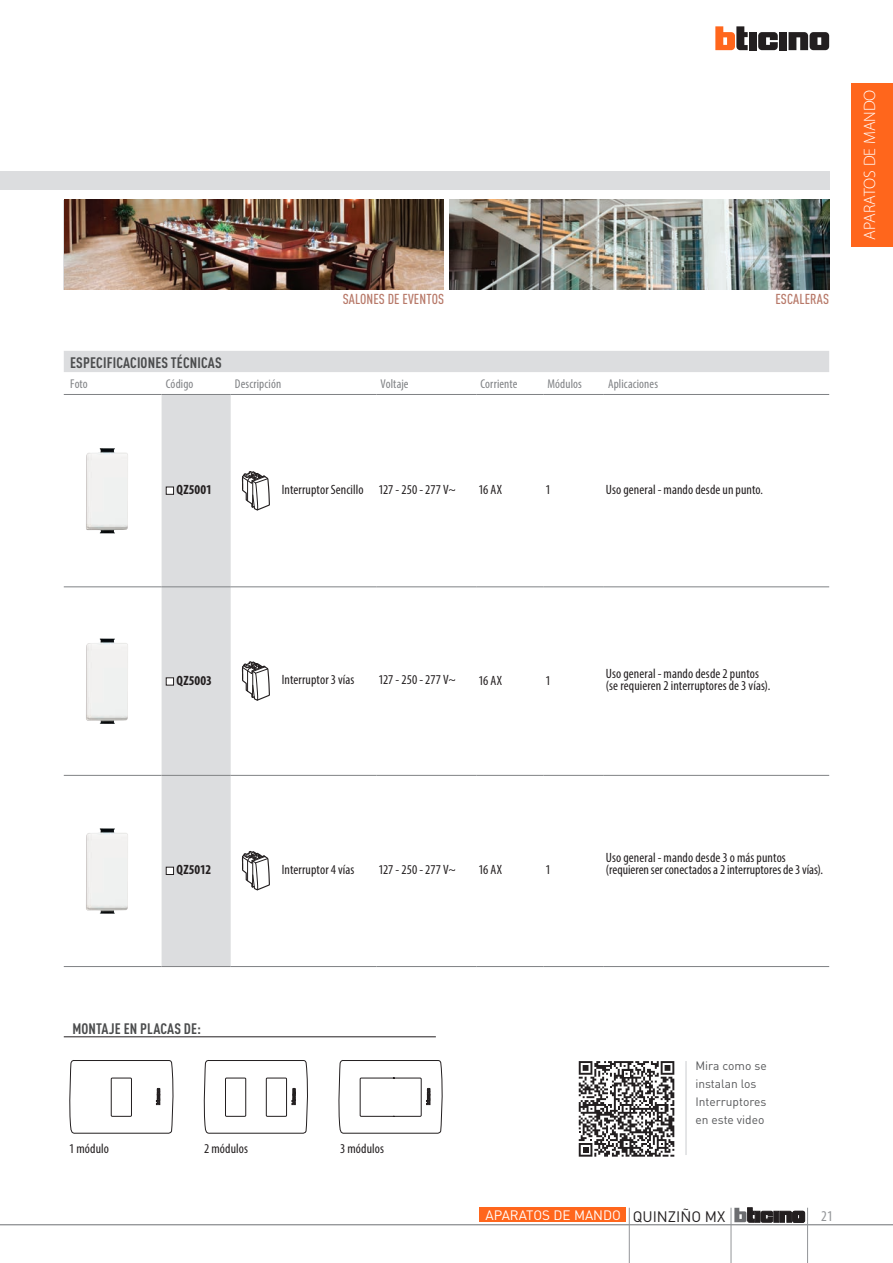
<style>
.page{position:relative;width:893px;height:1263px;background:#fff}
.page>*{position:absolute;margin:0;border:0;box-sizing:border-box;transform-origin:0 0}
.t1{font:300 16.5px "Myriad Pro";letter-spacing:-.005em;color:#fff}
.Titoletto_Tabella{font:700 condensed 15px "DIN Pro";letter-spacing:.01em;color:#4b4c4d}
.Numero_pagina{font:condensed 15px "Myriad Pro";color:#939598}
.D_CAT_titolo_tabella{font:500 condensed 14.25px "DIN Pro";letter-spacing:.01em;color:#b77868}
.Descrizione{font:condensed 13.5px/12.8px "Myriad Pro";letter-spacing:.005em;color:#231f20}
.t2{font:13.5px "DIN";color:#fff}
.CODIGOS_PRODUCTOS{font:700 condensed 13.5px "Myriad Pro";letter-spacing:.015em;color:#231f20}
.Articolo{font:condensed 12.75px "Myriad Pro";letter-spacing:.01em;color:#808285}
.C_Mktg_testo{font:12px/18px "DIN Pro";color:#57585a}
.s1{font-size:12.75px}
.s2{font-size:15px;color:#231f20}
</style>
<div class="page">
<hr style="left:731px;top:1208px;width:1px;height:55px;background:#939598">
<hr style="left:807px;top:1208px;width:1px;height:55px;background:#939598">
<svg style="left:758px;top:32px;width:20px;height:18px"></svg>
<div style="left:779px;top:32px;width:8px;height:18px;background:#231f20"></div>
<div style="left:749px;top:32px;width:8px;height:18px;background:#231f20"></div>
<svg style="left:715px;top:26px;width:33px;height:24px"></svg>
<svg style="left:788px;top:32px;width:41px;height:18px"></svg>
<div style="left:755px;top:1211px;width:5px;height:11px;background:#231f20;border:1px solid #231f20"></div>
<div style="left:774px;top:1211px;width:5px;height:11px;background:#231f20;border:1px solid #231f20"></div>
<svg style="left:780px;top:1211px;width:25px;height:11px"></svg>
<svg style="left:734px;top:1208px;width:20px;height:14px"></svg>
<svg style="left:761px;top:1211px;width:12px;height:11px"></svg>
<hr style="left:629px;top:1208px;width:1px;height:55px;background:#939598">
<div style="left:479px;top:1208px;width:147px;height:14px;background:#ff661c"></div>
<div style="left:851px;top:83px;width:42px;height:164px;background:#ff661c"></div>
<hr style="left:0;top:1224px;width:893px;height:1px;background:#939598">
<div style="left:0;top:171px;width:829px;height:19px;background:#dcdddf"></div>
<svg style="left:69px;top:1060px;width:105px;height:74px"></svg>
<svg style="left:338px;top:1060px;width:105px;height:74px"></svg>
<svg style="left:203px;top:1060px;width:105px;height:74px"></svg>
<hr style="left:64px;top:1036px;width:372px;height:1px;background:#231f20">
<svg style="left:64px;top:351px;width:765px;height:615px"></svg>
<hr style="left:64px;top:394px;width:98px;height:1px;background:#808285">
<hr style="left:162px;top:394px;width:69px;height:1px;background:#808285">
<hr style="left:231px;top:394px;width:145px;height:1px;background:#808285">
<hr style="left:376px;top:394px;width:100px;height:1px;background:#808285">
<hr style="left:476px;top:394px;width:67px;height:1px;background:#808285">
<hr style="left:543px;top:394px;width:61px;height:1px;background:#808285">
<hr style="left:604px;top:394px;width:225px;height:1px;background:#808285">
<hr style="left:64px;top:587px;width:98px;height:1px;background:#808285">
<hr style="left:162px;top:587px;width:69px;height:1px;background:#808285">
<hr style="left:231px;top:587px;width:145px;height:1px;background:#808285">
<hr style="left:376px;top:587px;width:100px;height:1px;background:#808285">
<hr style="left:476px;top:587px;width:67px;height:1px;background:#808285">
<hr style="left:543px;top:587px;width:61px;height:1px;background:#808285">
<hr style="left:604px;top:587px;width:225px;height:1px;background:#808285">
<hr style="left:64px;top:775px;width:98px;height:1px;background:#808285">
<hr style="left:162px;top:775px;width:69px;height:1px;background:#808285">
<hr style="left:231px;top:775px;width:145px;height:1px;background:#808285">
<hr style="left:376px;top:775px;width:100px;height:1px;background:#808285">
<hr style="left:476px;top:775px;width:67px;height:1px;background:#808285">
<hr style="left:543px;top:775px;width:61px;height:1px;background:#808285">
<hr style="left:604px;top:775px;width:225px;height:1px;background:#808285">
<hr style="left:64px;top:966px;width:98px;height:1px;background:#808285">
<hr style="left:162px;top:966px;width:69px;height:1px;background:#808285">
<hr style="left:231px;top:966px;width:145px;height:1px;background:#808285">
<hr style="left:376px;top:966px;width:100px;height:1px;background:#808285">
<hr style="left:476px;top:966px;width:67px;height:1px;background:#808285">
<hr style="left:543px;top:966px;width:61px;height:1px;background:#808285">
<hr style="left:604px;top:966px;width:225px;height:1px;background:#808285">
<div style="left:166px;top:487px;width:8px;height:7px;background:#fff"></div>
<div style="left:166px;top:487px;width:8px;height:8px;border:1px solid #231f20"></div>
<div style="left:166px;top:678px;width:8px;height:7px;background:#fff"></div>
<div style="left:166px;top:677px;width:8px;height:8px;border:1px solid #231f20"></div>
<div style="left:166px;top:867px;width:8px;height:7px;background:#fff"></div>
<div style="left:166px;top:867px;width:8px;height:8px;border:1px solid #231f20"></div>
<svg style="left:241px;top:470px;width:30px;height:41px"></svg>
<svg style="left:241px;top:661px;width:30px;height:40px"></svg>
<svg style="left:241px;top:850px;width:30px;height:41px"></svg>
<img style="left:86px;top:448px;width:42px;height:85px">
<img style="left:86px;top:638px;width:42px;height:86px">
<img style="left:86px;top:828px;width:42px;height:86px">
<img style="left:64px;top:200px;width:380px;height:89px">
<img style="left:449px;top:200px;width:380px;height:89px">
<svg style="left:578px;top:1061px;width:97px;height:96px"></svg>
<svg style="left:579px;top:1061px;width:95px;height:96px"></svg>
<hr style="left:685px;top:1061px;width:2px;height:94px;background:#dcdddf">
<p class="D_CAT_titolo_tabella" style="left:343px;top:291px;width:103px">SALONES DE EVENTOS</p>
<p class="D_CAT_titolo_tabella" style="left:775px;top:291px;width:55px">ESCALERAS</p>
<p class="Titoletto_Tabella" style="left:70px;top:354px;width:153px">ESPECIFICACIONES TÉCNICAS</p>
<p class="Articolo" style="left:70px;top:376px;width:19px">Foto</p>
<p class="Articolo" style="left:166px;top:376px;width:29px">Código</p>
<p class="Articolo" style="left:235px;top:376px;width:48px">Descripción</p>
<p class="Articolo" style="left:381px;top:376px;width:30px">Voltaje</p>
<p class="Articolo" style="left:480px;top:376px;width:38px">Corriente</p>
<p class="Articolo" style="left:547px;top:376px;width:36px">Módulos</p>
<p class="Articolo" style="left:608px;top:376px;width:51px">Aplicaciones</p>
<p class="t1" style="left:860px;top:240px;width:152px;rotate:-90deg">APARATOS DE MANDO</p>
<p class="CODIGOS_PRODUCTOS" style="left:176px;top:481px;width:37px">QZ5001</p>
<p class="Descrizione" style="left:282px;top:483px;width:83px">Interruptor Sencillo</p>
<p class="Descrizione" style="left:378px;top:483px;width:79px">127 - 250 - 277 V~</p>
<p class="Descrizione" style="left:478px;top:483px;width:25px">16 AX</p>
<p class="Descrizione" style="left:545px;top:483px;width:7px">1</p>
<p class="Descrizione" style="left:606px;top:483px;width:159px">Uso general - mando desde un punto<span class="s1">.</span></p>
<p class="CODIGOS_PRODUCTOS" style="left:176px;top:672px;width:37px">QZ5003</p>
<p class="Descrizione" style="left:282px;top:673px;width:74px">Interruptor 3 vías</p>
<p class="Descrizione" style="left:378px;top:673px;width:79px">127 - 250 - 277 V~</p>
<p class="Descrizione" style="left:478px;top:673px;width:25px">16 AX</p>
<p class="Descrizione" style="left:545px;top:673px;width:7px">1</p>
<p class="Descrizione" style="left:606px;top:667px;width:166px">Uso general - mando desde 2 puntos (se requieren 2 interruptores de 3 vías).</p>
<p class="CODIGOS_PRODUCTOS" style="left:176px;top:861px;width:36px">QZ5012</p>
<p class="Descrizione" style="left:282px;top:863px;width:74px">Interruptor 4 vías</p>
<p class="Descrizione" style="left:378px;top:863px;width:79px">127 - 250 - 277 V~</p>
<p class="Descrizione" style="left:478px;top:863px;width:25px">16 AX</p>
<p class="Descrizione" style="left:545px;top:863px;width:7px">1</p>
<p class="Descrizione" style="left:606px;top:851px;width:219px">Uso general - mando desde 3 o más puntos (requieren ser conectados a 2 interruptores de 3 vías).</p>
<p class="Titoletto_Tabella" style="left:72px;top:1019px;width:130px">MONTAJE EN PLACAS DE:</p>
<p class="Descrizione" style="left:69px;top:1142px;width:41px">1 módulo</p>
<p class="Descrizione" style="left:204px;top:1142px;width:45px">2 módulos</p>
<p class="Descrizione" style="left:340px;top:1142px;width:45px">3 módulos</p>
<p class="C_Mktg_testo" style="left:695px;top:1056px;width:73px">Mira como se instalan los<br>Interruptores</p>
<p class="C_Mktg_testo" style="left:695px;top:1110px;width:71px">en este video</p>
<p class="t2" style="left:486px;top:1207px;width:241px">APARATOS DE MANDO <span class="s2">QUINZIÑO MX</span></p>
<p class="Numero_pagina" style="left:821px;top:1207px;width:13px">21</p>
</div>
